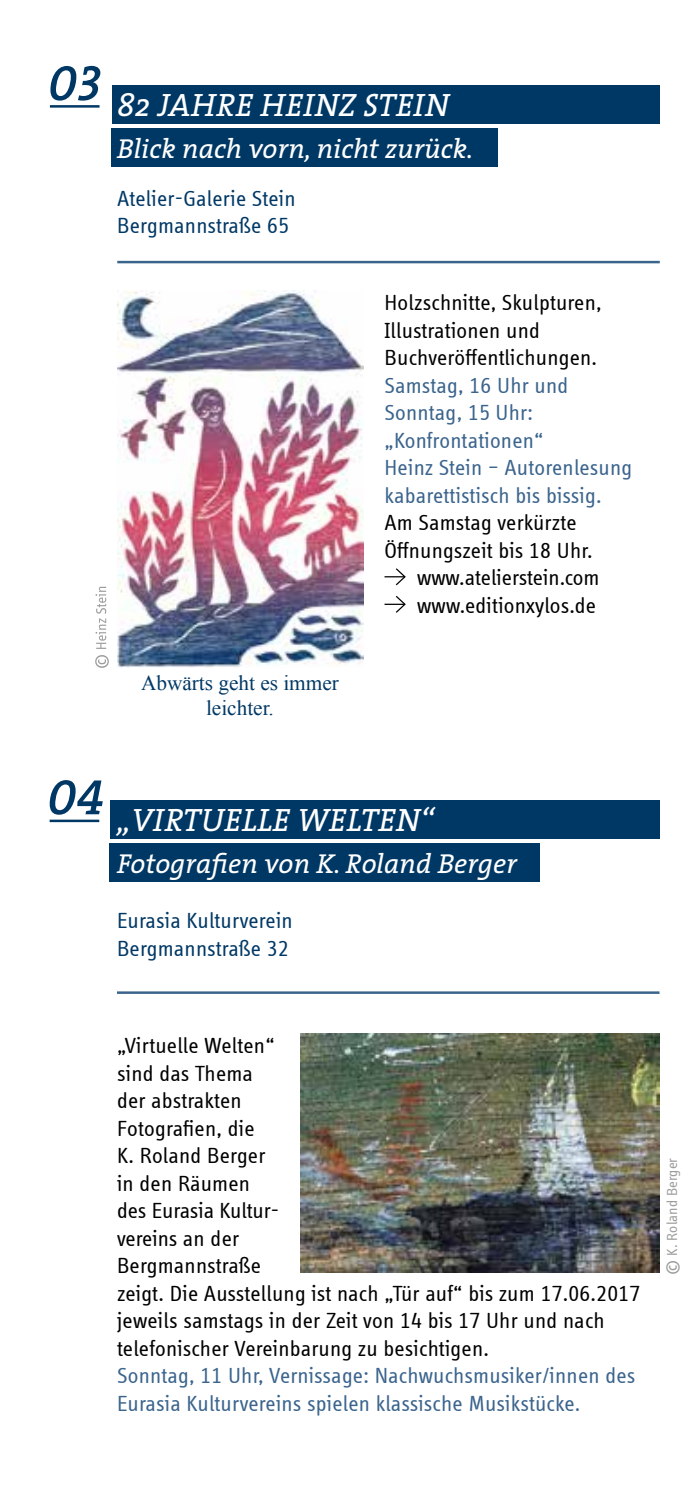
<style>
.page{position:relative;width:695px;height:1489px;background:#fff}
.page>*{position:absolute;margin:0;border:0;box-sizing:border-box;transform-origin:0 0}
.t1{font:italic 50px "The Serif Semi Bold Caps";color:#003865}
.t2{font:italic 32.5px "The Serif";letter-spacing:.01em;color:#fff}
.t3{font:italic 27.5px "The Serif";color:#fff}
.t4{font:22.5px/27.5px "Info Display Offc";letter-spacing:.01em;color:#000}
.t5{font:22.5px/27.5px "Info Display Offc";letter-spacing:.01em;color:#3b648d}
.t6{font:22.5px/27.5px "Info Display Offc";letter-spacing:.01em;color:#003865}
.t7{font:21.25px/25px "Times New Roman";color:#003865;text-align:center}
.t8{font:15px "Info Display Offc";letter-spacing:.005em;color:#9d9d9c}
.s1{font-size:20px}
</style>
<div class="page">
<hr style="left:117px;top:261px;width:542px;height:2px;background:#3b648d">
<div style="left:112px;top:85px;width:547px;height:39px;background:#003865"></div>
<div style="left:112px;top:128px;width:385px;height:39px;background:#003865"></div>
<svg style="left:384px;top:568px;width:22px;height:18px"></svg>
<hr style="left:384px;top:603px;width:21px;height:2px;background:#000">
<svg style="left:394px;top:595px;width:12px;height:18px"></svg>
<img style="left:117px;top:290px;width:246px;height:378px">
<svg style="left:95px;top:586px;width:14px;height:82px"></svg>
<hr style="left:50px;top:105px;width:49px;height:3px;background:#003865">
<hr style="left:117px;top:991px;width:542px;height:2px;background:#3b648d">
<div style="left:109px;top:800px;width:550px;height:39px;background:#003865"></div>
<div style="left:109px;top:843px;width:431px;height:39px;background:#003865"></div>
<hr style="left:50px;top:819px;width:49px;height:3px;background:#003865">
<img style="left:300px;top:1033px;width:359px;height:239px">
<h1 class="t1" style="left:48px;top:42px;width:55px">03</h1>
<h2 class="t2" style="left:117px;top:78px;width:333px">82 JAHRE HEINZ STEIN</h2>
<p class="t3" style="left:117px;top:126px;width:357px">Blick nach vorn, nicht zurück.</p>
<p class="t6" style="left:117px;top:185px;width:180px">Atelier-Galerie Stein<br>Bergmannstraße 65</p>
<p class="t4" style="left:384px;top:289px;width:218px">Holzschnitte, Skulpturen,<br>Illustrationen und<br>Buchveröffentlichungen.</p>
<p class="t5" style="left:384px;top:371px;width:249px">Samstag, 16 Uhr und<br>Sonntag, 15 Uhr: „Konfrontationen“<br>Heinz Stein – Autorenlesung kabarettistisch bis bissig.</p>
<p class="t4" style="left:384px;top:509px;width:194px">Am Samstag verkürzte</p>
<p class="t4" style="left:384px;top:536px;width:209px">Öffnungszeit bis 18 Uhr.</p>
<p class="t4" style="left:417px;top:564px;width:184px">www.atelierstein.com</p>
<p class="t4" style="left:417px;top:591px;width:180px">www.editionxylos.de</p>
<p class="t7" style="left:141px;top:670px;width:199px">Abwärts geht es immer leichter.</p>
<h1 class="t1" style="left:47px;top:755px;width:58px">04</h1>
<h2 class="t2" style="left:117px;top:792px;width:318px">„VIRTUELLE WELTEN“</h2>
<p class="t3" style="left:117px;top:841px;width:401px">Fotografien von K. Roland Berger</p>
<p class="t6" style="left:117px;top:907px;width:177px">Eurasia Kulturverein<br>Bergmannstraße 32</p>
<p class="t4" style="left:117px;top:1031px;width:524px">„Virtuelle Welten“<br>sind das Thema<br>der abstrakten<br>Fotografien, die<br>K. Roland Berger<br>in den Räumen<br>des Eurasia Kultur-<br>vereins an der<br>Bergmannstraße<br>zeigt. Die Ausstellung ist nach „Tür auf“ bis zum 17.06.2017 jeweils samstags in der Zeit von 14 bis 17 Uhr und nach telefonischer Vereinbarung zu besichtigen.</p>
<p class="t5" style="left:117px;top:1361px;width:519px">Sonntag, 11 Uhr, Vernissage: Nachwuchsmusiker/innen des<br>Eurasia Kulturvereins spielen klassische Musikstücke.</p>
<p class="t8" style="left:664px;top:1274px;width:118px;rotate:-90deg"><span class="s1">©</span> K. Roland Berger</p>
</div>
